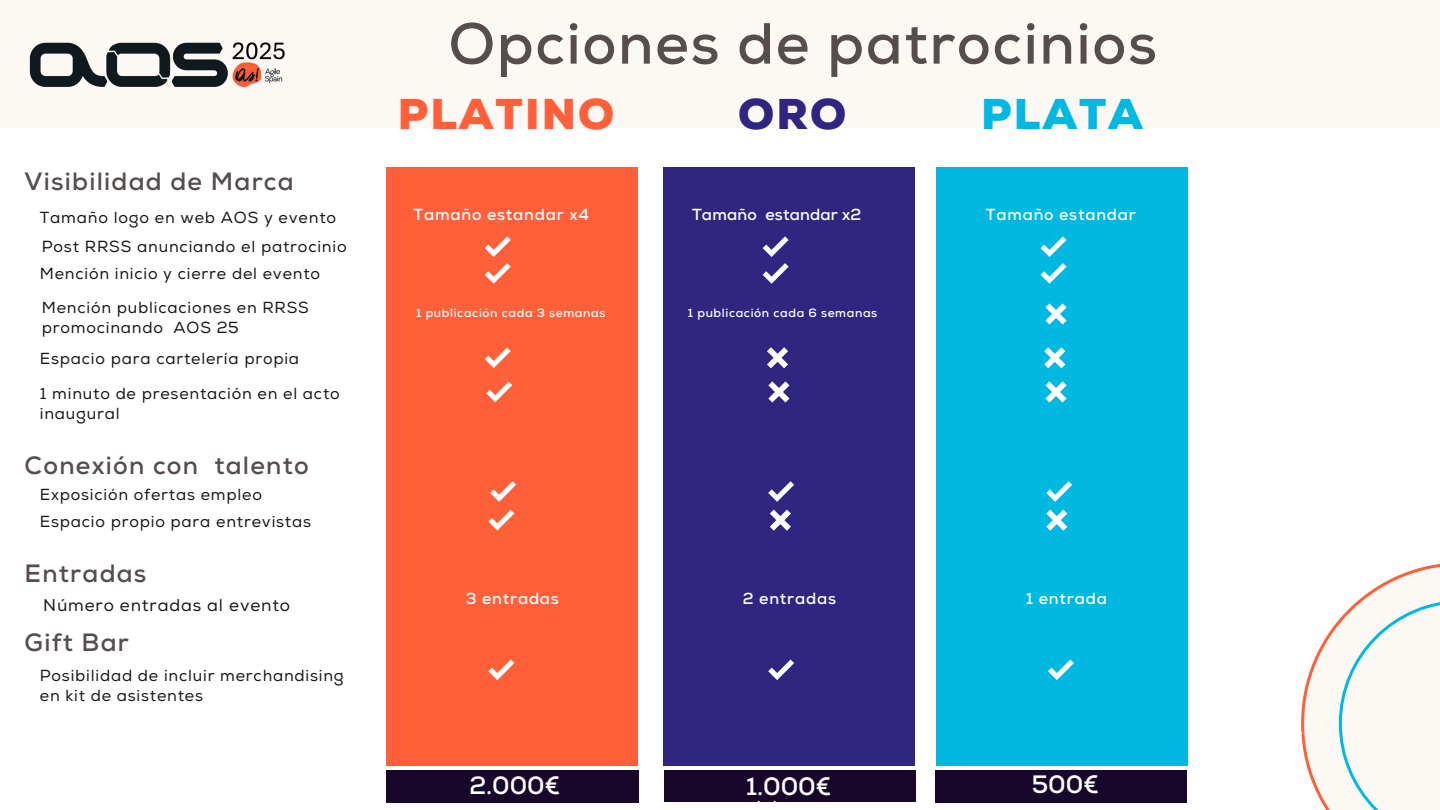
<style>
.page{position:relative;width:1440px;height:810px;background:#fff}
.page>*{position:absolute;margin:0;border:0;box-sizing:border-box;transform-origin:0 0}
.t1{font:700 57.8px "Nexa";letter-spacing:.03em;color:#564d4c}
.t2{font:900 43px "Nexa";letter-spacing:.05em;color:#ff5f39}
.t3{font:900 43px "Nexa";letter-spacing:.05em;color:#00b8e0}
.t4{font:900 43px "Nexa";color:#302682}
.t5{font:700 25.1px "Nexa";color:#fff}
.t6{font:700 25px "Nexa";letter-spacing:.05em;color:#564d4c}
.t7{font:700 25px "Nexa";color:#fff}
.t8{font:17px "Nexa";letter-spacing:.05em;color:#191919}
.t9{font:16px/20.2px "Nexa";letter-spacing:.05em;color:#191919}
.t10{font:700 16px "Nexa";letter-spacing:.05em;color:#fff}
.t11{font:700 16px "Nexa";letter-spacing:.01em;color:#fff}
.t12{font:700 12px "Nexa";letter-spacing:.05em;color:#fff}
</style>
<div class="page">
<div style="left:0;top:0;width:1440px;height:128px;background:#fcf9f5"></div>
<div style="left:663px;top:168px;width:251px;height:598px;background:#302682"></div>
<div style="left:387px;top:770px;width:252px;height:32px;background:#18072b"></div>
<div style="left:664px;top:771px;width:252px;height:31px;background:#18072b"></div>
<div style="left:935px;top:771px;width:252px;height:32px;background:#18072b"></div>
<div style="left:936px;top:168px;width:251px;height:598px;background:#00b8e0"></div>
<svg style="left:1301px;top:564px;width:139px;height:246px"></svg>
<img style="left:29px;top:42px;width:256px;height:46px">
<div style="left:387px;top:168px;width:251px;height:598px;background:#ff5f39"></div>
<svg style="left:1045px;top:303px;width:21px;height:21px"></svg>
<svg style="left:485px;top:236px;width:26px;height:21px"></svg>
<svg style="left:763px;top:236px;width:26px;height:21px"></svg>
<svg style="left:1041px;top:236px;width:26px;height:21px"></svg>
<svg style="left:485px;top:263px;width:26px;height:20px"></svg>
<svg style="left:763px;top:263px;width:26px;height:20px"></svg>
<svg style="left:1041px;top:263px;width:26px;height:20px"></svg>
<svg style="left:485px;top:348px;width:26px;height:20px"></svg>
<svg style="left:767px;top:347px;width:21px;height:21px"></svg>
<svg style="left:1044px;top:347px;width:21px;height:21px"></svg>
<svg style="left:486px;top:382px;width:26px;height:20px"></svg>
<svg style="left:768px;top:381px;width:21px;height:21px"></svg>
<svg style="left:1045px;top:381px;width:21px;height:21px"></svg>
<svg style="left:490px;top:481px;width:26px;height:21px"></svg>
<svg style="left:768px;top:481px;width:26px;height:21px"></svg>
<svg style="left:1046px;top:481px;width:26px;height:21px"></svg>
<svg style="left:488px;top:510px;width:26px;height:20px"></svg>
<svg style="left:488px;top:660px;width:26px;height:20px"></svg>
<svg style="left:768px;top:660px;width:26px;height:20px"></svg>
<svg style="left:1048px;top:660px;width:26px;height:20px"></svg>
<svg style="left:770px;top:510px;width:21px;height:21px"></svg>
<svg style="left:1046px;top:510px;width:21px;height:21px"></svg>
<p class="t6" style="left:25px;top:167px;width:271px">Visibilidad de Marca</p>
<h1 class="t9" style="left:40px;top:208px;width:298px">Tamaño logo en web AOS y evento</h1>
<h3 class="t9" style="left:42px;top:237px;width:306px">Post RRSS anunciando el patrocinio</h3>
<p class="t9" style="left:40px;top:264px;width:282px">Mención inicio y cierre del evento</p>
<p class="t9" style="left:42px;top:298px;width:269px">Mención publicaciones en RRSS promocinando AOS 25</p>
<h3 class="t9" style="left:40px;top:349px;width:261px">Espacio para cartelería propia</h3>
<h5 class="t9" style="left:40px;top:384px;width:301px">1 minuto de presentación en el acto inaugural</h5>
<h5 class="t6" style="left:25px;top:451px;width:286px">Conexión con talento</h5>
<h5 class="t9" style="left:40px;top:485px;width:224px">Exposición ofertas empleo</h5>
<h5 class="t9" style="left:40px;top:512px;width:273px">Espacio propio para entrevistas</h5>
<h2 class="t6" style="left:25px;top:559px;width:123px">Entradas</h2>
<h2 class="t8" style="left:43px;top:595px;width:248px">Número entradas al evento</h2>
<h2 class="t6" style="left:25px;top:628px;width:106px">Gift Bar</h2>
<h5 class="t9" style="left:40px;top:665px;width:305px">Posibilidad de incluir merchandising en kit de asistentes</h5>
<p class="t1" style="left:449px;top:9px;width:710px">Opciones de patrocinios</p>
<p class="t2" style="left:398px;top:89px;width:218px">PLATINO</p>
<h4 class="t10" style="left:414px;top:205px;width:177px">Tamaño estandar x4</h4>
<p class="t4" style="left:738px;top:89px;width:110px">ORO</p>
<p class="t3" style="left:981px;top:89px;width:163px">PLATA</p>
<p class="t11" style="left:692px;top:205px;width:171px">Tamaño estandar x2</p>
<p class="t10" style="left:986px;top:205px;width:152px">Tamaño estandar</p>
<h5 class="t12" style="left:416px;top:306px;width:191px">1 publicación cada 3 semanas</h5>
<h3 class="t12" style="left:688px;top:306px;width:191px">1 publicación cada 6 semanas</h3>
<h5 class="t10" style="left:466px;top:589px;width:95px">3 entradas</h5>
<h3 class="t10" style="left:743px;top:589px;width:95px">2 entradas</h3>
<h5 class="t10" style="left:1026px;top:589px;width:82px">1 entrada</h5>
<p class="t7" style="left:469px;top:771px;width:92px">2.000€</p>
<h4 class="t5" style="left:746px;top:771px;width:87px">1.000€</h4>
<p class="t5" style="left:1032px;top:769px;width:69px">500€</p>
</div>
